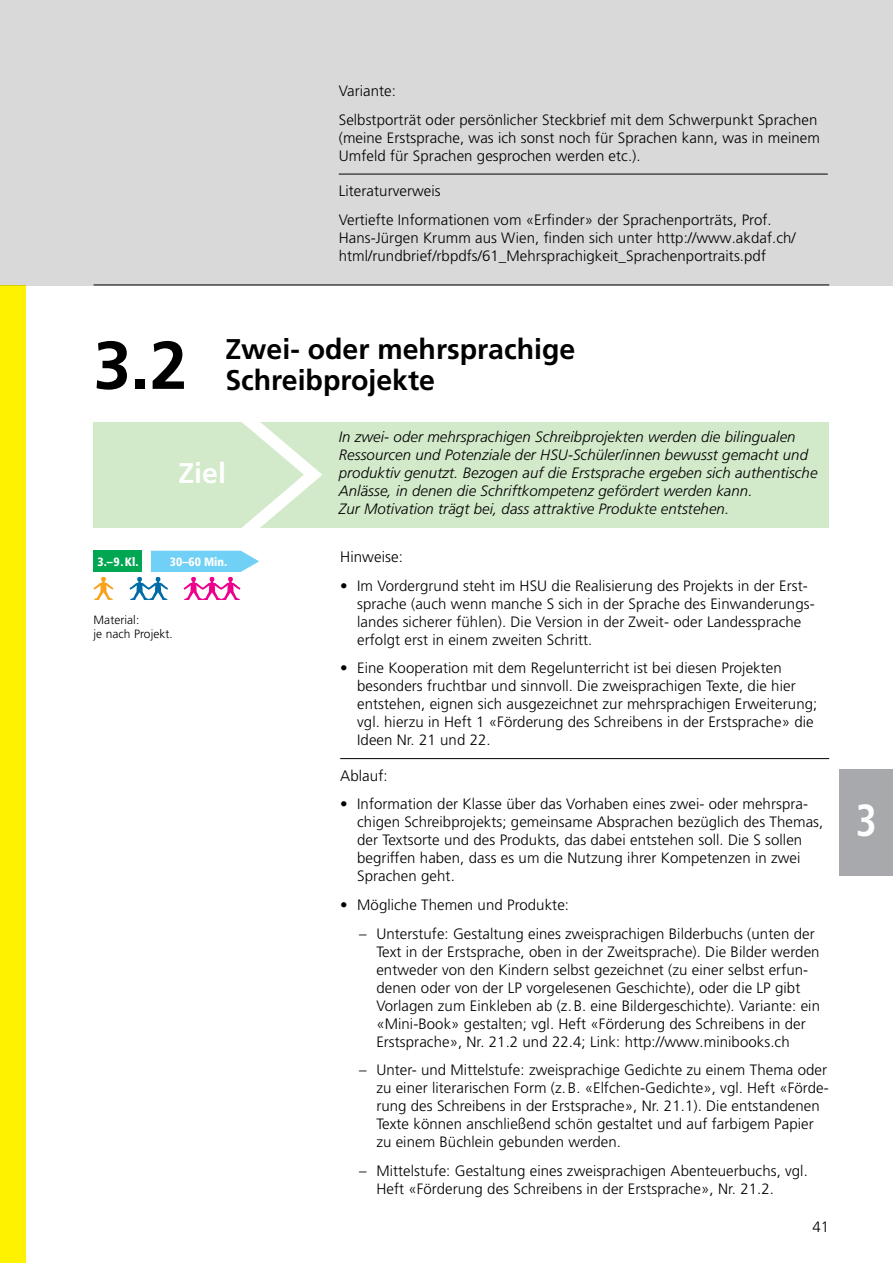
<style>
.page{position:relative;width:893px;height:1263px;background:#fff}
.page>*{position:absolute;margin:0;border:0;box-sizing:border-box;transform-origin:0 0}
.t1{font:700 67.5px "Frutiger";color:#000}
.t2{font:700 condensed 45px "Frutiger";color:#fff;scale:.9 1}
.t3{font:700 28.5px "Frutiger";color:#000}
.t4{font:700 28.5px "Frutiger";color:#fff}
.t5{font:300 15.15px "Frutiger LT Pro";letter-spacing:.005em;color:#000}
.t6{font:300 15px/18px "Frutiger LT Pro";letter-spacing:.005em;color:#000}
.t7{font:italic 300 15px/18px "Frutiger";letter-spacing:.005em;color:#000}
.t8{font:300 15px/18px "Frutiger";letter-spacing:.005em;color:#000}
.t9{font:300 12px/14.4px "Frutiger LT Pro";letter-spacing:.005em;color:#000}
.t10{font:900 condensed 12px "Frutiger";color:#fff}
.s1{font-family:"Frutiger"}
</style>
<div class="page">
<div style="left:840px;top:770px;width:53px;height:106px;background:#a7a9ac"></div>
<div style="left:94px;top:422px;width:735px;height:105px;background:#d2e9ca"></div>
<div style="left:94px;top:551px;width:48px;height:21px;background:#00a651"></div>
<hr style="left:340px;top:758px;width:489px;height:1px;background:#000">
<svg style="left:93px;top:577px;width:21px;height:23px"></svg>
<svg style="left:129px;top:422px;width:203px;height:178px"></svg>
<hr style="left:94px;top:285px;width:735px;height:1px;background:#000">
<div style="left:0;top:285px;width:26px;height:978px;background:#fff200"></div>
<div style="left:0;top:0;width:893px;height:285px;background:#d9d9d9"></div>
<h1 class="t1" style="left:94px;top:326px;width:95px">3.2</h1>
<p class="t6" style="left:339px;top:77px;width:480px;line-height:28.7px">Variante:<br>Selbstporträt oder persönlicher Steckbrief mit dem Schwerpunkt Sprachen</p>
<p class="t6" style="left:339px;top:129px;width:483px">(meine Erstsprache, was ich sonst noch für Sprachen kann, was in meinem<br>Umfeld für Sprachen gesprochen werden etc.).</p>
<p class="t6" style="left:339px;top:177px;width:434px;line-height:28.7px">Literaturverweis<br>Vertiefte Informationen vom «Erfinder» der Sprachenporträts, Prof.</p>
<p class="t6" style="left:339px;top:228px;width:458px">Hans-Jürgen Krumm aus Wien, finden sich unter http://www.akdaf.ch/ html/rundbrief/rbpdfs/61_Mehrsprachigkeit_Sprachenportraits.pdf</p>
<h3 class="t3" style="left:225px;top:332px;width:351px">Zwei- oder mehrsprachige</h3>
<h3 class="t3" style="left:225px;top:363px;width:211px">Schreibprojekte</h3>
<h3 class="t4" style="left:178px;top:456px;width:49px">Ziel</h3>
<p class="t7" style="left:339px;top:427px;width:480px">In zwei- oder mehrsprachigen Schreibprojekten werden die bilingualen Ressourcen und Potenziale der HSU-Schüler/innen bewusst gemacht und produktiv genutzt. Bezogen auf die Erstsprache ergeben sich authentische Anlässe, in denen die Schriftkompetenz gefördert werden kann.<br>Zur Motivation trägt bei, dass attraktive Produkte entstehen.</p>
<p class="t10" style="left:98px;top:554px;width:43px">3.–9. Kl.</p>
<p class="t10" style="left:170px;top:554px;width:59px">30–60 Min.</p>
<p class="t5" style="left:340px;top:548px;width:64px">Hinweise:</p>
<p class="t6" style="left:357px;top:577px;width:459px;text-indent:-17px">• Im Vordergrund steht im HSU die Realisierung des Projekts in der Erst&shy;sprache (auch wenn manche S sich in der Sprache des Einwanderungs&shy;landes sicherer fühlen). Die Version in der Zweit- oder Landessprache erfolgt erst in einem zweiten Schritt.</p>
<p class="t8" style="left:357px;top:659px;width:462px;text-indent:-17px">• Eine Kooperation mit dem Regelunterricht ist bei diesen Projekten besonders fruchtbar und sinnvoll. Die zweisprachigen Texte, die hier entstehen, eignen sich ausgezeichnet zur mehrsprachigen Erweiterung; vgl. hierzu in Heft 1 «Förderung des Schreibens in der Erstsprache» die Ideen Nr. 21 und 22.</p>
<p class="t5" style="left:340px;top:767px;width:49px">Ablauf:</p>
<p class="t6" style="left:357px;top:795px;width:468px;text-indent:-17px">• Information der Klasse über das Vorhaben eines zwei- oder mehrspra&shy;chigen Schreibprojekts; gemeinsame Absprachen bezüglich des Themas, der Textsorte und des Produkts, das dabei entstehen soll. Die S sollen begriffen haben, dass es um die Nutzung ihrer Kompetenzen in zwei Sprachen geht.</p>
<p class="t6" style="left:340px;top:896px;width:230px">• Mögliche Themen und Produkte:</p>
<p class="t6" style="left:376px;top:924px;width:445px;text-indent:-17px"><span class="s1">–</span> Unterstufe: Gestaltung eines zweisprachigen Bilderbuchs (unten der Text in der Erstsprache, oben in der Zweitsprache). Die Bilder werden entweder von den Kindern selbst gezeichnet (zu einer selbst erfun&shy;denen oder von der LP vorgelesenen Geschichte), oder die LP gibt Vorlagen zum Einkleben ab (z. B. eine Bildergeschichte). Variante: ein «Mini-Book» gestalten; vgl. Heft «Förderung des Schreibens in der Erstsprache», Nr. 21.2 und 22.4; Link: http://www.minibooks.ch</p>
<p class="t6" style="left:376px;top:1061px;width:454px;text-indent:-17px"><span class="s1">–</span> Unter- und Mittelstufe: zweisprachige Gedichte zu einem Thema oder zu einer literarischen Form (z. B. «Elfchen-Gedichte», vgl. Heft «Förde&shy;rung des Schreibens in der Erstsprache», Nr. 21.1). Die entstandenen Texte können anschließend schön gestaltet und auf farbigem Papier zu einem Büchlein gebunden werden.</p>
<p class="t6" style="left:376px;top:1162px;width:433px;text-indent:-17px"><span class="s1">–</span> Mittelstufe: Gestaltung eines zweisprachigen Abenteuerbuchs, vgl.<br>Heft «Förderung des Schreibens in der Erstsprache», Nr. 21.2.</p>
<p class="t9" style="left:94px;top:613px;width:81px">Material:<br>je nach Projekt.</p>
<p class="t8" style="left:812px;top:1218px;width:18px">41</p>
<h2 class="t2" style="left:856px;top:794px;width:25px">3</h2>
</div>
